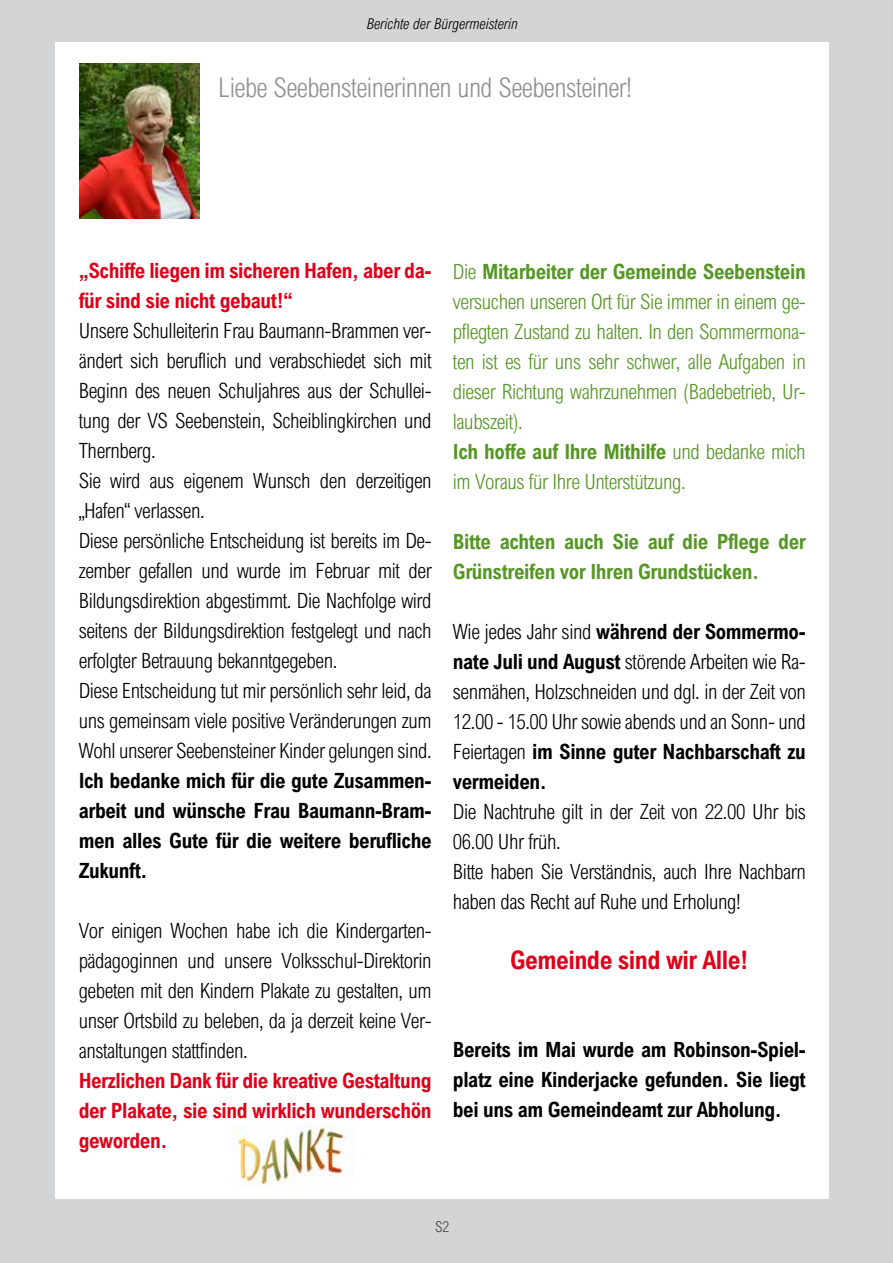
<style>
.page{position:relative;width:893px;height:1263px;background:#d3d4d5}
.page>*{position:absolute;margin:0;border:0;box-sizing:border-box;transform-origin:0 0}
.t1{font:300 27px "Arial Nova Cond";letter-spacing:-.02em;color:#8f9193}
.t2{font:700 25.5px "Arial Nova Cond";letter-spacing:-.02em;color:#e0001a}
.t3{font:300 21px/30px "Arial Nova Cond";letter-spacing:-.02em;color:#000}
.t4{font:300 21px/30px "Arial Nova Cond";letter-spacing:-.02em;color:#559624}
.t5{font:700 21px/30px "Arial Nova Cond";letter-spacing:-.02em;color:#000;text-align:justify}
.t6{font:700 21px/30px "Arial Nova Cond";letter-spacing:-.02em;color:#e0001a}
.t7{font:700 21px/30px "Arial Nova Cond";letter-spacing:-.02em;color:#559624}
.t8{font:italic 300 15px "Arial Nova Cond";color:#000}
.t9{font:300 15px "Arial Nova Cond";color:#434345}
.s1{font-weight:700}
</style>
<div class="page">
<div style="left:55px;top:43px;width:774px;height:1156px;background:#fff"></div>
<img style="left:79px;top:64px;width:121px;height:154px">
<img style="left:233px;top:1125px;width:120px;height:64px">
<p class="t8" style="left:367px;top:15px;width:153px">Berichte der Bürgermeisterin</p>
<p class="t1" style="left:218px;top:71px;width:415px">Liebe Seebensteinerinnen und Seebensteiner!</p>
<p class="t6" style="left:79px;top:255px;width:354px">„Schiffe liegen im sicheren Hafen, aber da&shy;für sind sie nicht gebaut!“</p>
<p class="t3" style="left:79px;top:315px;width:355px">Unsere Schulleiterin Frau Baumann-Brammen ver&shy;ändert sich beruflich und verabschiedet sich mit Beginn des neuen Schuljahres aus der Schullei&shy;tung der VS Seebenstein, Scheiblingkirchen und Thernberg.<br>Sie wird aus eigenem Wunsch den derzeitigen „Hafen“ verlassen.<br>Diese persönliche Entscheidung ist bereits im De&shy;zember gefallen und wurde im Februar mit der Bildungsdirektion abgestimmt. Die Nachfolge wird seitens der Bildungsdirektion festgelegt und nach erfolgter Betrauung bekanntgegeben.<br>Diese Entscheidung tut mir persönlich sehr leid, da uns gemeinsam viele positive Veränderungen zum Wohl unserer Seebensteiner Kinder gelungen sind.</p>
<p class="t5" style="left:79px;top:765px;width:354px">Ich bedanke mich für die gute Zusammen&shy;arbeit und wünsche Frau Baumann-Bram&shy;men alles Gute für die weitere berufliche Zukunft.</p>
<p class="t3" style="left:79px;top:915px;width:355px;text-align:justify">Vor einigen Wochen habe ich die Kindergarten&shy;pädagoginnen und unsere Volksschul-Direktorin gebeten mit den Kindern Plakate zu gestalten, um unser Ortsbild zu beleben, da ja derzeit keine Ver&shy;anstaltungen stattfinden.</p>
<p class="t6" style="left:79px;top:1065px;width:354px;text-align:justify">Herzlichen Dank für die kreative Gestaltung der Plakate, sie sind wirklich wunderschön geworden.</p>
<p class="t4" style="left:453px;top:256px;width:354px">Die <span class="s1">Mitarbeiter der Gemeinde Seebenstein </span>versuchen unseren Ort für Sie immer in einem ge&shy;pflegten Zustand zu halten. In den Sommermona&shy;ten ist es für uns sehr schwer, alle Aufgaben in dieser Richtung wahrzunehmen (Badebetrieb, Ur&shy;laubszeit).<br><span class="s1">Ich hoffe auf Ihre Mithilfe</span> und bedanke mich im Voraus für Ihre Unterstützung.</p>
<p class="t7" style="left:453px;top:526px;width:354px">Bitte achten auch Sie auf die Pflege der<br>Grünstreifen vor Ihren Grundstücken.</p>
<p class="t3" style="left:453px;top:616px;width:355px;text-align:justify">Wie jedes Jahr sind <span class="s1">während der Sommermo&shy;nate Juli und August</span> störende Arbeiten wie Ra&shy;senmähen, Holzschneiden und dgl. in der Zeit von 12.00 - 15.00 Uhr sowie abends und an Sonn- und Feiertagen <span class="s1">im Sinne guter Nachbarschaft zu vermeiden.</span></p>
<p class="t3" style="left:453px;top:796px;width:355px">Die Nachtruhe gilt in der Zeit von 22.00 Uhr bis 06.00 Uhr früh.<br>Bitte haben Sie Verständnis, auch Ihre Nachbarn haben das Recht auf Ruhe und Erholung!</p>
<p class="t2" style="left:510px;top:944px;width:240px">Gemeinde sind wir Alle!</p>
<p class="t5" style="left:453px;top:1034px;width:354px">Bereits im Mai wurde am Robinson-Spiel&shy;platz eine Kinderjacke gefunden. Sie liegt bei uns am Gemeindeamt zur Abholung.</p>
<p class="t9" style="left:435px;top:1218px;width:16px">S2</p>
</div>
